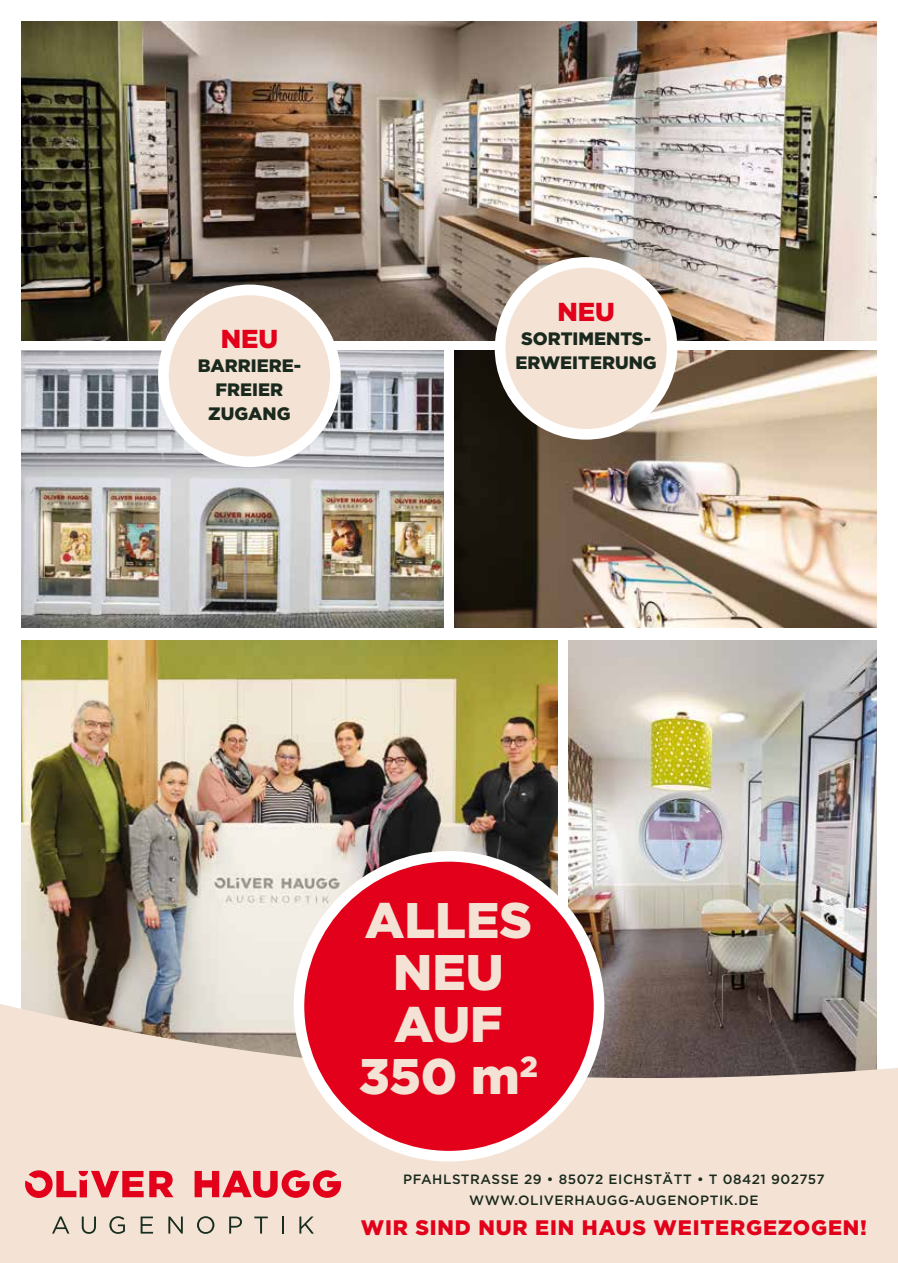
<style>
.page{position:relative;width:898px;height:1263px;background:#fff}
.page>*{position:absolute;margin:0;border:0;box-sizing:border-box;transform-origin:0 0}
.t1{font:900 49.95px/52.1px "Gotham";color:#f4e3d4;text-align:center}
.t2{font:900 25.95px "Gotham";color:#e2001a}
.t3{font:900 21px "Gotham";letter-spacing:.04em;color:#e2001a}
.t4{font:900 18px/24px "Gotham";color:#1a291d;text-align:center}
.t5{font:500 13.5px/21px "Gotham";letter-spacing:.04em;color:#1a291d;text-align:center}
</style>
<div class="page">
<img style="left:21px;top:640px;width:536px;height:159px">
<img style="left:454px;top:351px;width:422px;height:276px">
<img style="left:21px;top:21px;width:855px;height:319px">
<img style="left:21px;top:351px;width:422px;height:276px">
<img style="left:568px;top:640px;width:308px;height:159px">
<div style="left:500px;top:262px;width:171px;height:172px;background:#f4e3d4;border-radius:50%"></div>
<div style="left:494px;top:257px;width:183px;height:183px;border:11px solid #fff;border-radius:50%"></div>
<div style="left:163px;top:290px;width:172px;height:172px;background:#f4e3d4;border-radius:50%"></div>
<div style="left:158px;top:285px;width:182px;height:182px;border:11px solid #fff;border-radius:50%"></div>
<img style="left:0;top:799px;width:897px;height:464px">
<div style="left:299px;top:856px;width:299px;height:300px;background:#e2001a;border-radius:50%"></div>
<div style="left:293px;top:851px;width:311px;height:310px;border:11px solid #fff;border-radius:50%"></div>
<svg style="left:52px;top:1216px;width:17px;height:17px"></svg>
<svg style="left:82px;top:1216px;width:14px;height:18px"></svg>
<svg style="left:109px;top:1216px;width:16px;height:18px"></svg>
<svg style="left:140px;top:1216px;width:13px;height:17px"></svg>
<svg style="left:168px;top:1216px;width:15px;height:17px"></svg>
<svg style="left:197px;top:1216px;width:17px;height:18px"></svg>
<svg style="left:229px;top:1216px;width:13px;height:17px"></svg>
<svg style="left:254px;top:1216px;width:14px;height:17px"></svg>
<svg style="left:282px;top:1216px;width:1px;height:17px"></svg>
<svg style="left:299px;top:1216px;width:15px;height:17px"></svg>
<svg style="left:194px;top:1170px;width:147px;height:28px;background:#ea6a71"></svg>
<svg style="left:24px;top:1169px;width:149px;height:31px;background:#eb7b7e"></svg>
<h2 class="t2" style="left:220px;top:324px;width:59px">NEU</h2>
<h3 class="t4" style="left:198px;top:353px;width:105px">BARRIERE-<br>FREIER<br>ZUGANG</h3>
<h2 class="t2" style="left:557px;top:297px;width:59px">NEU</h2>
<h3 class="t4" style="left:515px;top:326px;width:143px">SORTIMENTS-<br>ERWEITERUNG</h3>
<h1 class="t1" style="left:358px;top:892px;width:181px">ALLES<br>NEU<br>AUF<br>350 m<sup>2</sup></h1>
<p class="t5" style="left:403px;top:1168px;width:423px">PFAHLSTRASSE 29 • 85072 EICHSTÄTT • T 08421 902757<br>WWW.OLIVERHAUGG-AUGENOPTIK.DE</p>
<h3 class="t3" style="left:360px;top:1215px;width:507px">WIR SIND NUR EIN HAUS WEITERGEZOGEN!</h3>
</div>
